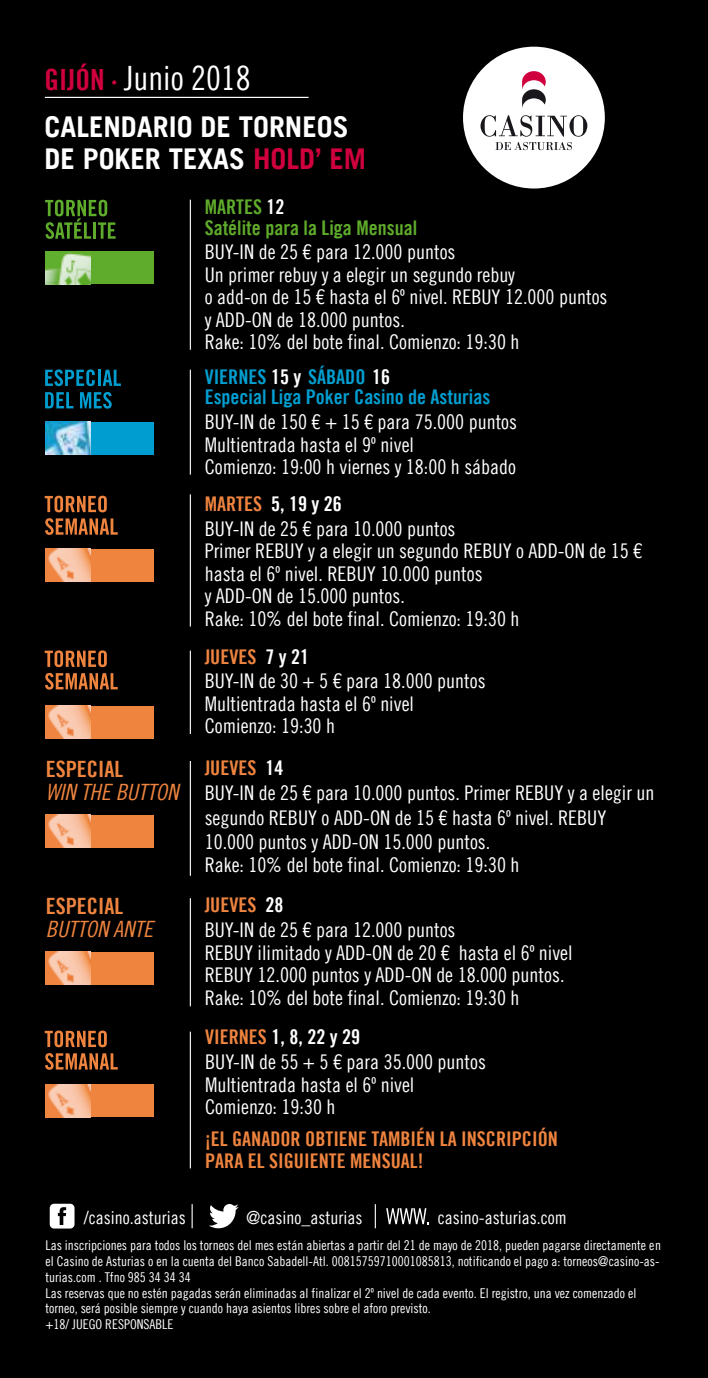
<style>
.page{position:relative;width:708px;height:1378px;background:#000}
.page>*{position:absolute;margin:0;border:0;box-sizing:border-box;transform-origin:0 0}
.t1{font:33.52px "Trade Gothic LT Cond Eighteen";color:#fff}
.t2{font:700 28.57px/31.7px "Trade Gothic LT";color:#fff}
.t3{font:22.5px "Trade Gothic LT Cond Eighteen Obl";color:#ef843f}
.t4{font:22.5px "Trade Gothic LT Bold Cond Twenty";color:#ef843f}
.t5{font:20.25px/22.5px "Trade Gothic LT Cond Eighteen";color:#fff}
.t6{font:20.25px/22.5px "Trade Gothic LT Bold Cond Twenty";color:#ef843f}
.t7{font:20.25px/20.2px "Trade Gothic LT Bold Cond Twenty";color:#009ed0}
.t8{font:20.25px/20.2px "Trade Gothic LT Bold Cond Twenty";color:#5fab2b}
.t9{font:20.25px "Trade Gothic LT Bold Cond Twenty";color:#fff}
.t10{font:18px "Trade Gothic LT Cond Eighteen";color:#fff}
.t11{font:13.5px/15.8px "Trade Gothic LT Cond Eighteen";color:#fff}
.s1{font-family:"Trade Gothic LT Bold Cond Twenty";font-size:29.25px;color:#cf003d}
.s2{color:#cf003d}
.s3{color:#fff}
.s4{color:#ef843f}
</style>
<div class="page">
<div style="left:463px;top:47px;width:142px;height:141px;background:#fff;border-radius:50%"></div>
<svg style="left:522px;top:71px;width:24px;height:37px"></svg>
<svg style="left:480px;top:115px;width:107px;height:35px"></svg>
<hr style="left:45px;top:97px;width:264px;height:1px;background:#fff">
<svg style="left:45px;top:200px;width:71px;height:39px"></svg>
<div style="left:45px;top:251px;width:109px;height:33px;background:#5fab2b"></div>
<img style="left:45px;top:252px;width:45px;height:32px">
<hr style="left:190px;top:200px;width:1px;height:150px;background:#fff">
<svg style="left:375px;top:1204px;width:1px;height:24px"></svg>
<svg style="left:192px;top:1204px;width:1px;height:24px"></svg>
<svg style="left:386px;top:1208px;width:43px;height:16px"></svg>
<svg style="left:209px;top:1204px;width:30px;height:24px"></svg>
<svg style="left:50px;top:1203px;width:25px;height:25px"></svg>
<div style="left:45px;top:1084px;width:109px;height:33px;background:#ef843f"></div>
<img style="left:48px;top:1084px;width:42px;height:33px">
<svg style="left:45px;top:1030px;width:62px;height:17px"></svg>
<svg style="left:45px;top:1053px;width:73px;height:17px"></svg>
<hr style="left:190px;top:1031px;width:1px;height:137px;background:#fff">
<hr style="left:190px;top:761px;width:1px;height:115px;background:#fff">
<hr style="left:190px;top:650px;width:1px;height:84px;background:#fff">
<div style="left:45px;top:706px;width:109px;height:33px;background:#ef843f"></div>
<svg style="left:45px;top:650px;width:62px;height:17px"></svg>
<svg style="left:45px;top:673px;width:73px;height:16px"></svg>
<img style="left:48px;top:706px;width:42px;height:33px">
<div style="left:45px;top:814px;width:109px;height:33px;background:#ef843f"></div>
<img style="left:48px;top:814px;width:42px;height:33px">
<div style="left:45px;top:952px;width:109px;height:32px;background:#ef843f"></div>
<img style="left:48px;top:952px;width:42px;height:32px">
<hr style="left:190px;top:494px;width:1px;height:132px;background:#fff">
<div style="left:45px;top:549px;width:109px;height:33px;background:#ef843f"></div>
<svg style="left:45px;top:496px;width:62px;height:16px"></svg>
<svg style="left:45px;top:518px;width:73px;height:17px"></svg>
<img style="left:48px;top:549px;width:42px;height:33px">
<hr style="left:190px;top:370px;width:1px;height:105px;background:#fff">
<svg style="left:45px;top:369px;width:50px;height:17px"></svg>
<hr style="left:98px;top:370px;width:3px;height:16px;background:#009ed0">
<svg style="left:103px;top:370px;width:18px;height:16px"></svg>
<svg style="left:45px;top:392px;width:28px;height:16px"></svg>
<svg style="left:80px;top:392px;width:32px;height:17px"></svg>
<div style="left:45px;top:422px;width:109px;height:33px;background:#009ed0"></div>
<img style="left:45px;top:422px;width:45px;height:33px">
<hr style="left:190px;top:898px;width:1px;height:108px;background:#fff">
<h1 class="t1" style="left:45px;top:58px;width:208px"><span class="s1">GIJÓN ·</span> Junio 2018</h1>
<h2 class="t2" style="left:45px;top:110px;width:323px">CALENDARIO DE TORNEOS<br>DE POKER TEXAS <span class="s2">HOLD’ EM</span></h2>
<p class="t8" style="left:205px;top:197px;width:214px">MARTES <span class="s3">12<br></span>Satélite para la Liga Mensual</p>
<p class="t5" style="left:205px;top:241px;width:404px">BUY-IN de 25 € para 12.000 puntos<br>Un primer rebuy y a elegir un segundo rebuy<br>o add-on de 15 € hasta el 6º nivel. REBUY 12.000 puntos y ADD-ON de 18.000 puntos.<br>Rake: 10% del bote final. Comienzo: 19:30 h</p>
<p class="t7" style="left:205px;top:367px;width:287px">VIERNES <span class="s3">15 y</span> SÁBADO <span class="s3">16<br></span>Especial Liga Poker Casino de Asturias</p>
<p class="t5" style="left:205px;top:410px;width:314px">BUY-IN de 150 € + 15 € para 75.000 puntos<br>Multientrada hasta el 9º nivel<br>Comienzo: 19:00 h viernes y 18:00 h sábado</p>
<p class="t9" style="left:205px;top:492px;width:139px"><span class="s4">MARTES</span> 5, 19 y 26</p>
<p class="t5" style="left:205px;top:517px;width:439px">BUY-IN de 25 € para 10.000 puntos<br>Primer REBUY y a elegir un segundo REBUY o ADD-ON de 15 € hasta el 6º nivel. REBUY 10.000 puntos<br>y ADD-ON de 15.000 puntos.<br>Rake: 10% del bote final. Comienzo: 19:30 h</p>
<p class="t4" style="left:46px;top:755px;width:79px">ESPECIAL</p>
<p class="t3" style="left:46px;top:778px;width:134px">WIN THE BUTTON</p>
<p class="t4" style="left:46px;top:893px;width:79px">ESPECIAL</p>
<p class="t3" style="left:46px;top:915px;width:109px">BUTTON ANTE</p>
<p class="t6" style="left:205px;top:645px;width:106px">JUEVES <span class="s3">7 y 21</span></p>
<p class="t5" style="left:205px;top:670px;width:282px">BUY-IN de 30 + 5 € para 18.000 puntos<br>Multientrada hasta el 6º nivel<br>Comienzo: 19:30 h</p>
<p class="t6" style="left:205px;top:756px;width:80px">JUEVES <span class="s3">14</span></p>
<p class="t5" style="left:205px;top:780px;width:451px;line-height:24.8px">BUY-IN de 25 € para 10.000 puntos. Primer REBUY y a elegir un segundo REBUY o ADD-ON de 15 € hasta 6º nivel. REBUY<br>10.000 puntos y ADD-ON 15.000 puntos.</p>
<p class="t5" style="left:205px;top:853px;width:316px">Rake: 10% del bote final. Comienzo: 19:30 h</p>
<p class="t6" style="left:205px;top:894px;width:80px">JUEVES <span class="s3">28</span></p>
<p class="t5" style="left:205px;top:918px;width:369px">BUY-IN de 25 € para 12.000 puntos<br>REBUY ilimitado y ADD-ON de 20 € hasta el 6º nivel REBUY 12.000 puntos y ADD-ON de 18.000 puntos.<br>Rake: 10% del bote final. Comienzo: 19:30 h</p>
<p class="t9" style="left:205px;top:1024px;width:157px"><span class="s4">VIERNES</span> 1, 8, 22 y 29</p>
<p class="t5" style="left:205px;top:1050px;width:282px">BUY-IN de 55 + 5 € para 35.000 puntos<br>Multientrada hasta el 6º nivel<br>Comienzo: 19:30 h</p>
<p class="t6" style="left:205px;top:1127px;width:354px">¡EL GANADOR OBTIENE TAMBIÉN LA INSCRIPCIÓN<br>PARA EL SIGUIENTE MENSUAL!</p>
<p class="t10" style="left:84px;top:1207px;width:103px">/casino.asturias</p>
<p class="t10" style="left:246px;top:1207px;width:118px">@casino_asturias</p>
<p class="t10" style="left:438px;top:1207px;width:130px">casino-asturias.com</p>
<p class="t11" style="left:45px;top:1237px;width:617px">Las inscripciones para todos los torneos del mes están abiertas a partir del 21 de mayo de 2018, pueden pagarse directamente en el Casino de Asturias o en la cuenta del Banco Sabadell-Atl. 00815759710001085813, notificando el pago a: torneos@casino-as&shy;turias.com . Tfno 985 34 34 34<br>Las reservas que no estén pagadas serán eliminadas al finalizar el 2º nivel de cada evento. El registro, una vez comenzado el torneo, será posible siempre y cuando haya asientos libres sobre el aforo previsto.<br>+18/ JUEGO RESPONSABLE</p>
</div>
